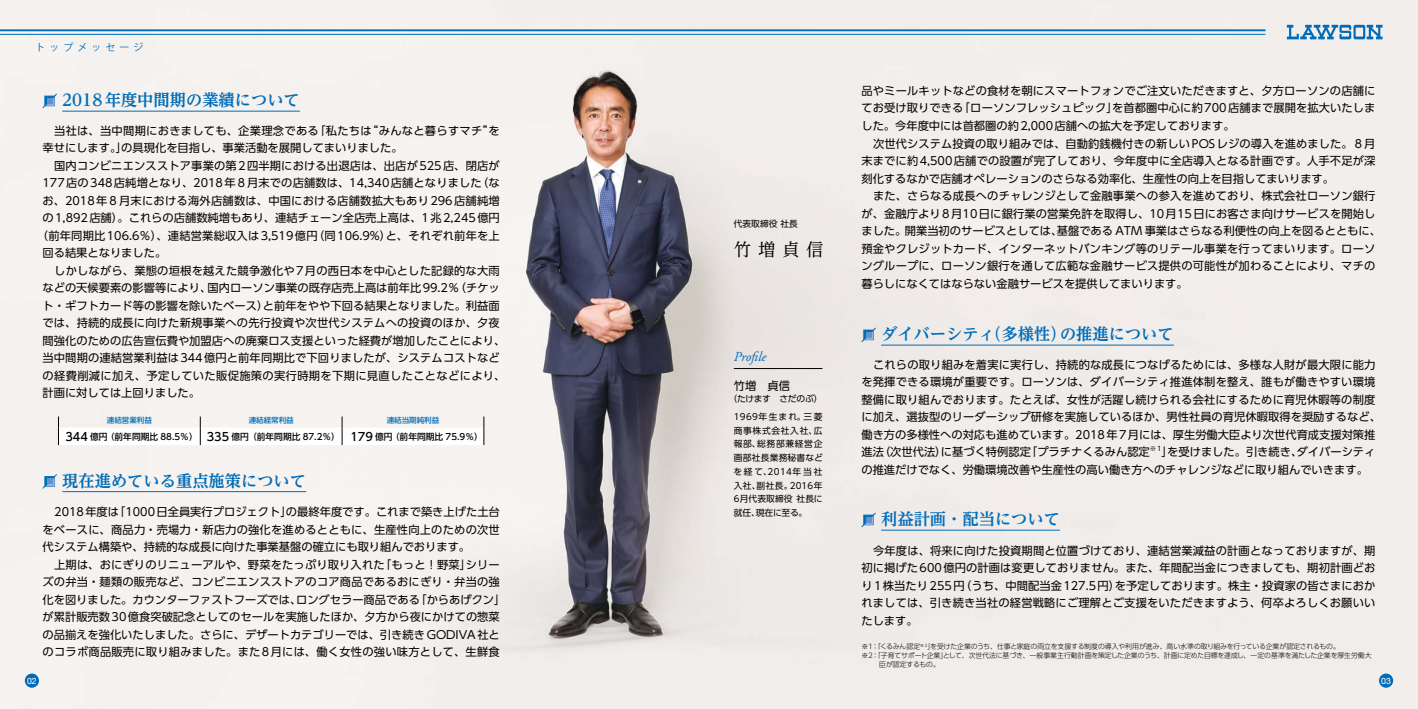
<style>
.page{position:relative;width:1418px;height:709px;background:#fff}
.page>*{position:absolute;margin:0;border:0;box-sizing:border-box;transform-origin:0 0}
.t1{font:17.5px "UD Reimin Pro Regular 90 pv RKSJ H";color:#000}
.t2{font:16.25px "UD Reimin Pro Bold 90 pv RKSJ H";color:#006cb8}
.t3{font:italic 13.75px "Adobe Garamond Pro";letter-spacing:-.005em;color:#006cb8}
.t4{font:11.25px/17.5px "UD Shin Go Pro Regular 90 pv RKSJ H";letter-spacing:.01em;color:#000}
.t5{font:11.25px "UD Shin Go Pro Regular 90 pv RKSJ H";letter-spacing:.03em;color:#000}
.t6{font:10px "Koz Go Pro Regular 90 pv RKSJ H";letter-spacing:.4em;color:#006cb8}
.t7{font:8.75px/13.8px "UD Shin Go Pro Regular 90 pv RKSJ H";letter-spacing:.025em;color:#000;text-align:center}
.t8{font:8.75px "UD Shin Go Pro Medium 90 pv RKSJ H";color:#000}
.t9{font:8.75px "Helvetica Neue";color:#fff}
.t10{font:7.5px "UD Shin Go Pro Medium 90 pv RKSJ H";color:#006cb8}
.t11{font:6.88px "UD Shin Go Pro Light 90 pv RKSJ H";letter-spacing:-.015em;color:#000}
.t12{font:6.5px "UD Shin Go Pro Regular 90 pv RKSJ H";color:#000}
.s1{font-size:11.38px}
</style>
<div class="page">
<img style="left:0;top:0;width:1417px;height:709px">
<div style="left:1378px;top:673px;width:15px;height:14px;background:#006cb8;border-radius:50%"></div>
<div style="left:25px;top:673px;width:14px;height:14px;background:#006cb8;border-radius:50%"></div>
<svg style="left:1286px;top:25px;width:96px;height:14px"></svg>
<hr style="left:0;top:34px;width:1265px;height:1px;background:#006cb8">
<hr style="left:0;top:29px;width:1265px;height:2px;background:#006cb8">
<hr style="left:62px;top:111px;width:238px;height:1px;background:#006cb8">
<svg style="left:42px;top:93px;width:15px;height:16px"></svg>
<hr style="left:881px;top:345px;width:292px;height:1px;background:#006cb8">
<svg style="left:860px;top:327px;width:16px;height:15px"></svg>
<hr style="left:881px;top:530px;width:179px;height:1px;background:#006cb8">
<svg style="left:860px;top:512px;width:16px;height:15px"></svg>
<hr style="left:733px;top:368px;width:89px;height:1px;background:#000">
<svg style="left:58px;top:416px;width:426px;height:29px"></svg>
<hr style="left:62px;top:491px;width:244px;height:1px;background:#006cb8">
<svg style="left:42px;top:473px;width:15px;height:16px"></svg>
<p class="t6" style="left:35px;top:44px;width:109px">トップメッセージ</p>
<h2 class="t2" style="left:62px;top:94px;width:239px">2018年度中間期の業績について</h2>
<p class="t4" style="left:43px;top:123px;width:459px;text-indent:12px">当社は、当中間期におきましても、企業理念である「私たちは“みんなと暮らすマチ”を幸せにします。」の具現化を目指し、事業活動を展開してまいりました。</p>
<p class="t4" style="left:54px;top:158px;width:447px">国内コンビニエンスストア事業の第2四半期における出退店は、出店が525店、閉店が</p>
<p class="t4" style="left:43px;top:176px;width:459px">177店の348店純増となり、2018年８月末での店舗数は、14,340店舗となりました（な</p>
<p class="t4" style="left:43px;top:193px;width:459px">お、2018年８月末における海外店舗数は、中国における店舗数拡大もあり296店舗純増</p>
<p class="t4" style="left:43px;top:211px;width:459px">の1,892店舗）。これらの店舗数純増もあり、連結チェーン全店売上高は、1兆2,245億円</p>
<p class="t4" style="left:37px;top:228px;width:464px">（前年同期比106.6％）、連結営業総収入は3,519億円（同106.9%）と、それぞれ前年を上</p>
<p class="t4" style="left:43px;top:246px;width:125px">回る結果となりました。</p>
<p class="t4" style="left:54px;top:263px;width:447px">しかしながら、業態の垣根を越えた競争激化や7月の西日本を中心とした記録的な大雨</p>
<p class="t4" style="left:43px;top:281px;width:459px">などの天候要素の影響等により、国内ローソン事業の既存店売上高は前年比99.2％（チケッ</p>
<p class="t4" style="left:43px;top:298px;width:459px">ト・ギフトカード等の影響を除いたベース）と前年をやや下回る結果となりました。利益面</p>
<p class="t4" style="left:43px;top:316px;width:459px">では、持続的成長に向けた新規事業への先行投資や次世代システムへの投資のほか、夕夜</p>
<p class="t4" style="left:43px;top:333px;width:464px">間強化のための広告宣伝費や加盟店への廃棄ロス支援といった経費が増加したことにより、</p>
<p class="t4" style="left:43px;top:351px;width:459px">当中間期の連結営業利益は344億円と前年同期比で下回りましたが、システムコストなど</p>
<p class="t5" style="left:43px;top:371px;width:464px">の経費削減に加え、予定していた販促施策の実行時期を下期に見直したことなどにより、</p>
<p class="t4" style="left:43px;top:386px;width:159px">計画に対しては上回りました。</p>
<p class="t10" style="left:107px;top:417px;width:47px">連結営業利益</p>
<p class="t10" style="left:249px;top:417px;width:47px">連結経常利益</p>
<p class="t10" style="left:387px;top:417px;width:54px">連結当期純利益</p>
<p class="t8" style="left:65px;top:433px;width:419px"><span class="s1">344</span> 億円（前年同期比 88.5％） <span class="s1">335</span> 億円（前年同期比 87.2％） <span class="s1">179</span> 億円（前年同期比 75.9％）</p>
<h2 class="t2" style="left:62px;top:474px;width:245px">現在進めている重点施策について</h2>
<p class="t4" style="left:43px;top:505px;width:459px;text-align:justify;text-indent:12px">2018年度は「1000日全員実行プロジェクト」の最終年度です。これまで築き上げた土台をベースに、商品力・売場力・新店力の強化を進めるとともに、生産性向上のための次世代システム構築や、持続的な成長に向けた事業基盤の確立にも取り組んでおります。</p>
<p class="t4" style="left:43px;top:557px;width:464px;text-align:center">上期は、おにぎりのリニューアルや、野菜をたっぷり取り入れた「もっと！野菜」シリー<br>ズの弁当・麺類の販売など、コンビニエンスストアのコア商品であるおにぎり・弁当の強化を図りました。カウンターファストフーズでは、ロングセラー商品である「からあげクン」が累計販売数30億食突破記念としてのセールを実施したほか、夕方から夜にかけての惣菜の品揃えを強化いたしました。さらに、デザートカテゴリーでは、引き続きGODIVA社とのコラボ商品販売に取り組みました。また8月には、働く女性の強い味方として、生鮮食</p>
<p class="t7" style="left:733px;top:218px;width:66px">代表取締役 社長</p>
<h1 class="t1" style="left:733px;top:243px;width:91px">竹増貞信</h1>
<p class="t3" style="left:733px;top:348px;width:34px">Profile</p>
<p class="t4" style="left:733px;top:378px;width:58px">竹増　貞信</p>
<p class="t7" style="left:728px;top:392px;width:96px;line-height:17.2px">（たけます　さだのぶ）<br>1969年生まれ。三菱</p>
<p class="t7" style="left:733px;top:424px;width:91px;text-align:justify">商事株式会社入社、広報部、総務部兼経営企画部社長業務秘書などを経て、2014年当社入社、副社長。2016年6月代表取締役 社長に就任、現在に至る。</p>
<p class="t4" style="left:861px;top:83px;width:515px;text-align:justify">品やミールキットなどの食材を朝にスマートフォンでご注文いただきますと、夕方ローソンの店舗にてお受け取りできる「ローソンフレッシュピック」を首都圏中心に約700店舗まで展開を拡大いたしました。今年度中には首都圏の約2,000店舗への拡大を予定しております。</p>
<p class="t4" style="left:861px;top:136px;width:515px;text-align:justify;text-indent:12px">次世代システム投資の取り組みでは、自動釣銭機付きの新しいPOSレジの導入を進めました。８月末までに約4,500店舗での設置が完了しており、今年度中に全店導入となる計画です。人手不足が深刻化するなかで店舗オペレーションのさらなる効率化、生産性の向上を目指してまいります。</p>
<p class="t4" style="left:861px;top:188px;width:521px;text-indent:12px">また、さらなる成長へのチャレンジとして金融事業への参入を進めており、株式会社ローソン銀行が、金融庁より8月10日に銀行業の営業免許を取得し、10月15日にお客さま向けサービスを開始しました。開業当初のサービスとしては、基盤である ATM 事業はさらなる利便性の向上を図るとともに、預金やクレジットカード、インターネットバンキング等のリテール事業を行ってまいります。ローソングループに、ローソン銀行を通して広範な金融サービス提供の可能性が加わることにより、マチの暮らしになくてはならない金融サービスを提供してまいります。</p>
<h2 class="t2" style="left:881px;top:328px;width:294px">ダイバーシティ（多様性）の推進について</h2>
<p class="t4" style="left:861px;top:357px;width:521px;text-indent:12px">これらの取り組みを着実に実行し、持続的な成長につなげるためには、多様な人財が最大限に能力を発揮できる環境が重要です。ローソンは、ダイバーシティ推進体制を整え、誰もが働きやすい環境整備に取り組んでおります。たとえば、女性が活躍し続けられる会社にするために育児休暇等の制度に加え、選抜型のリーダーシップ研修を実施しているほか、男性社員の育児休暇取得を奨励するなど、働き方の多様性への対応も進めています。2018年7月には、厚生労働大臣より次世代育成支援対策推進法（次世代法）に基づく特例認定「プラチナくるみん認定</p>
<p class="t12" style="left:1149px;top:446px;width:13px">※1</p>
<p class="t4" style="left:861px;top:445px;width:515px;text-indent:300px">」を受けました。引き続き、ダイバーシティの推進だけでなく、労働環境改善や生産性の高い働き方へのチャレンジなどに取り組んでいきます。</p>
<h2 class="t2" style="left:881px;top:513px;width:180px">利益計画・配当について</h2>
<p class="t4" style="left:861px;top:543px;width:515px;text-align:justify;text-indent:12px">今年度は、将来に向けた投資期間と位置づけており、連結営業減益の計画となっておりますが、期初に掲げた600億円の計画は変更しておりません。また、年間配当金につきましても、期初計画どおり1株当たり255円（うち、中間配当金127.5円）を予定しております。株主・投資家の皆さまにおかれましては、引き続き当社の経営戦略にご理解とご支援をいただきますよう、何卒よろしくお願いいたします。</p>
<p class="t11" style="left:861px;top:644px;width:480px">※１：「くるみん認定<sup>※2</sup>」を受けた企業のうち、仕事と家庭の両立を支援する制度の導入や利用が進み、高い水準の取り組みを行っている企業が認定されるもの。</p>
<p class="t11" style="left:861px;top:652px;width:512px">※２：「子育てサポート企業」として、次世代法に基づき、一般事業主行動計画を策定した企業のうち、計画に定めた目標を達成し、一定の基準を満たした企業を厚生労働大</p>
<p class="t11" style="left:879px;top:661px;width:62px">臣が認定するもの。</p>
<p class="t9" style="left:27px;top:675px;width:11px">02</p>
<p class="t9" style="left:1381px;top:675px;width:11px">03</p>
</div>
